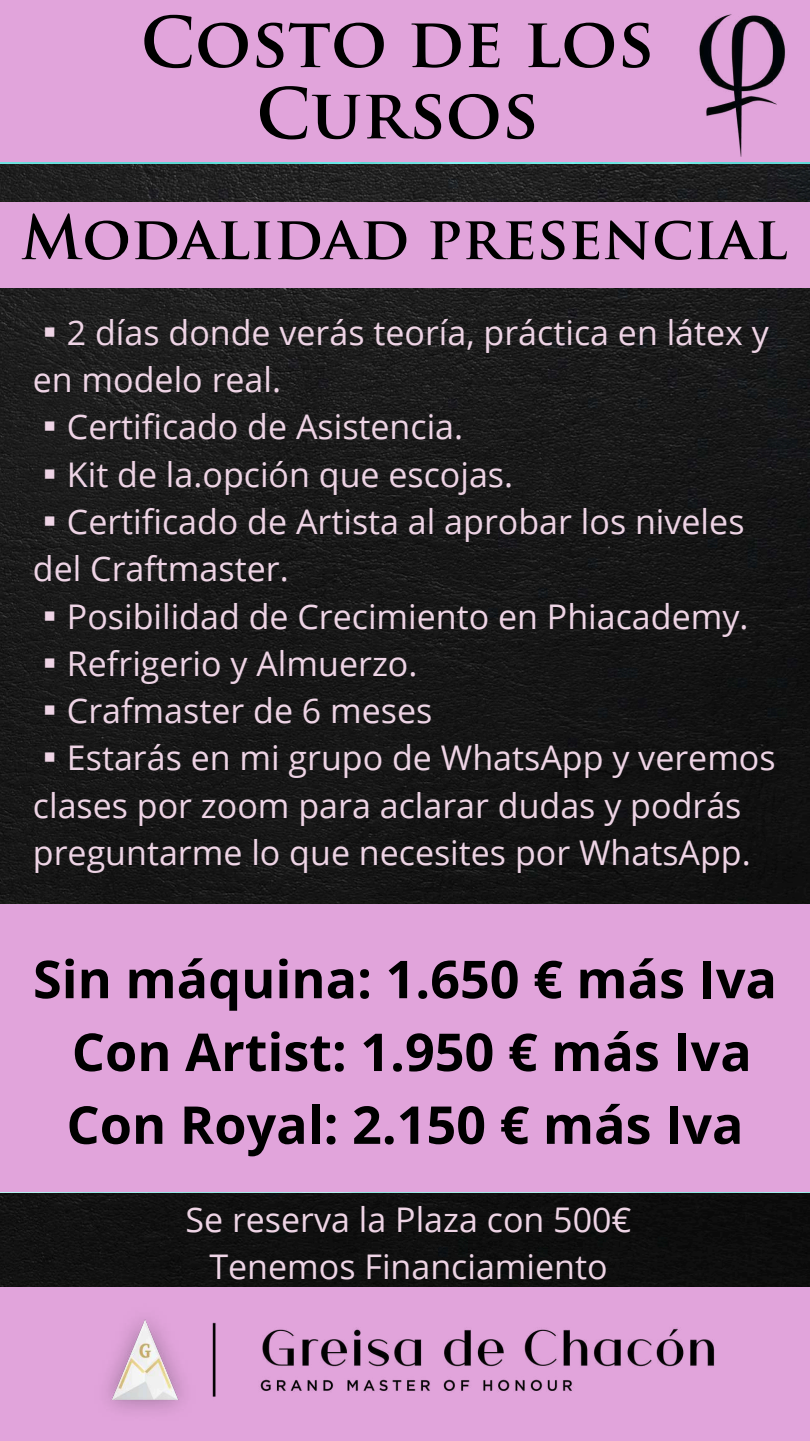
<style>
.page{position:relative;width:810px;height:1441px;background:#fff}
.page>*{position:absolute;margin:0;border:0;box-sizing:border-box;transform-origin:0 0}
.t1{font:700 68px/71.2px "Trajan Pro";color:#000;text-align:center}
.t2{font:700 59px "Trajan Pro";color:#000}
.t3{font:700 52.2px/72.8px "Open Sans";color:#000;text-align:center}
.t4{font:34px/47.2px "Open Sans";color:#eed4e5}
.s1{font-family:"Noto Sans CJ Ksc"}
</style>
<div class="page">
<img style="left:0;top:163px;width:810px;height:1123px">
<div style="left:0;top:0;width:810px;height:162px;background:#e1a4db"></div>
<img style="left:699px;top:14px;width:86px;height:142px">
<div style="left:0;top:1286px;width:810px;height:154px;background:#e1a4db"></div>
<img style="left:108px;top:1319px;width:607px;height:91px">
<div style="left:0;top:202px;width:810px;height:85px;background:#e1a4db"></div>
<div style="left:0;top:904px;width:810px;height:287px;background:#e1a4db"></div>
<h1 class="t1" style="left:141px;top:14px;width:515px">Costo de los<br>Cursos</h1>
<h2 class="t2" style="left:21px;top:215px;width:768px">Modalidad presencial</h2>
<p class="t4" style="left:33px;top:308px;width:738px"><span class="s1">▪︎</span> 2 días donde verás teoría, práctica en látex y en modelo real.</p>
<p class="t4" style="left:33px;top:402px;width:432px"><span class="s1">▪︎</span> Certificado de Asistencia.</p>
<p class="t4" style="left:33px;top:450px;width:482px"><span class="s1">▪︎</span> Kit de la.opción que escojas.</p>
<p class="t4" style="left:33px;top:497px;width:713px"><span class="s1">▪︎</span> Certificado de Artista al aprobar los niveles del Craftmaster.</p>
<p class="t4" style="left:33px;top:591px;width:717px"><span class="s1">▪︎</span> Posibilidad de Crecimiento en Phiacademy.</p>
<p class="t4" style="left:33px;top:639px;width:386px"><span class="s1">▪︎</span> Refrigerio y Almuerzo.</p>
<p class="t4" style="left:33px;top:686px;width:401px"><span class="s1">▪︎</span> Crafmaster de 6 meses</p>
<p class="t4" style="left:33px;top:733px;width:744px"><span class="s1">▪︎</span> Estarás en mi grupo de WhatsApp y veremos clases por zoom para aclarar dudas y podrás preguntarme lo que necesites por WhatsApp.</p>
<h3 class="t3" style="left:33px;top:941px;width:746px">Sin máquina: 1.650 € más Iva<br>Con Artist: 1.950 € más Iva<br>Con Royal: 2.150 € más Iva</h3>
<p class="t4" style="left:185px;top:1194px;width:448px;text-align:center">Se reserva la Plaza con 500€<br>Tenemos Financiamiento</p>
</div>
